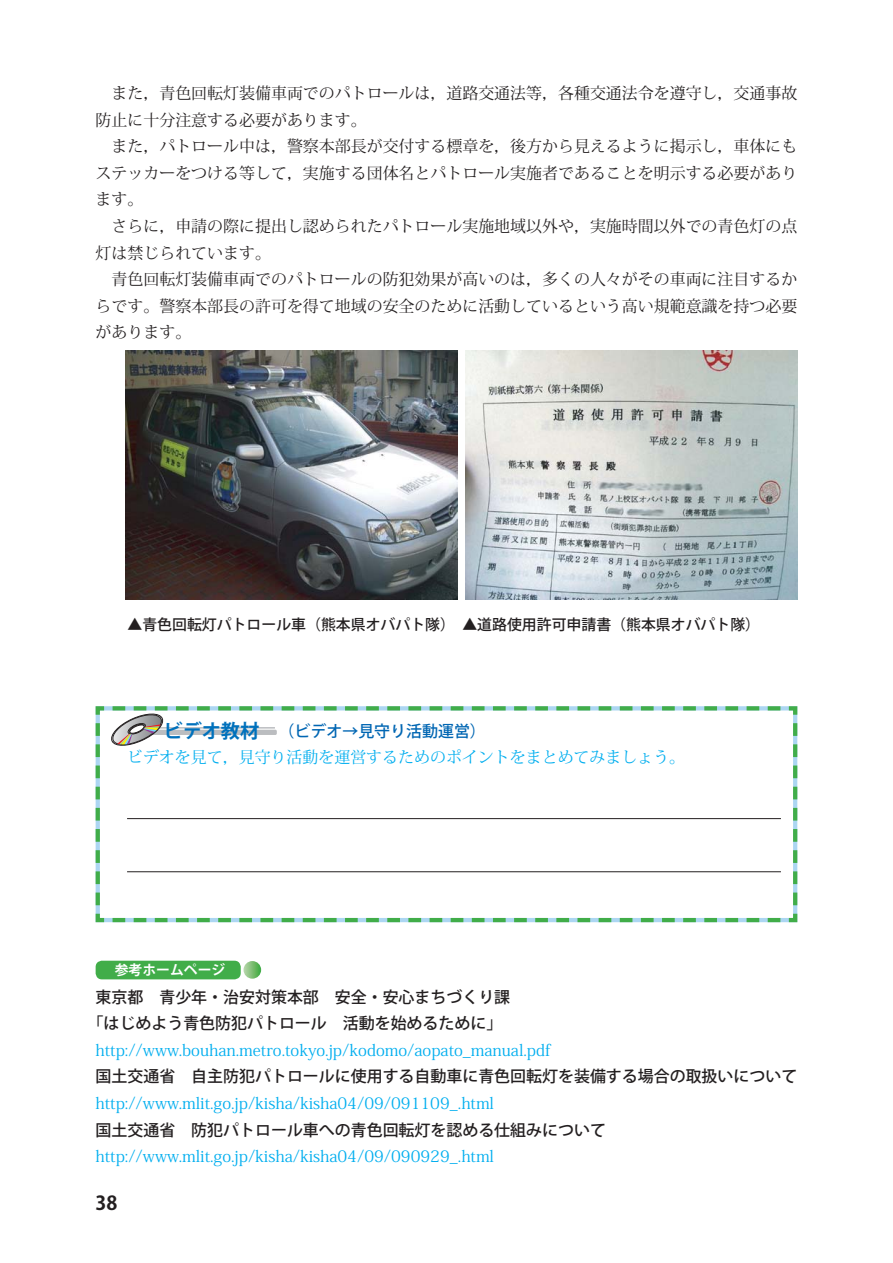
<style>
.page{position:relative;width:893px;height:1263px;background:#fff}
.page>*{position:absolute;margin:0;border:0;box-sizing:border-box;transform-origin:0 0}
.t1{font:19.2px "Koz Go Std Bold 90 msp RKSJ H";color:#0071bc}
.t2{font:19.2px "Koz Go Pro Bold 90 msp RKSJ H";color:#231f20}
.t3{font:15.9px/26.5px "Koz Min Pro Regular 90 msp RKSJ H";color:#231f20}
.t4{font:15.9px "Koz Min Pro Regular 90 msp RKSJ H";color:#00aeef}
.t5{font:15.9px/26.5px "Koz Go Pro Medium 90 msp RKSJ H";color:#231f20;text-align:center}
.t6{font:15.9px "Koz Go Pro Medium 90 msp RKSJ H";color:#0066b3}
.t7{font:14.85px "Koz Go Pro Medium 90 msp RKSJ H";color:#231f20}
.t8{font:13.8px "Koz Go Pro Bold 90 msp RKSJ H";color:#fff}
</style>
<div class="page">
<div style="left:96px;top:961px;width:145px;height:18px;background:#41ad49;border-radius:6px"></div>
<svg style="left:243px;top:961px;width:18px;height:18px"></svg>
<img style="left:125px;top:351px;width:332px;height:249px">
<img style="left:466px;top:351px;width:331px;height:249px">
<svg style="left:95px;top:706px;width:703px;height:217px"></svg>
<p class="t3" style="left:96px;top:82px;width:703px;text-indent:16px">また，青色回転灯装備車両でのパトロールは，道路交通法等，各種交通法令を遵守し，交通事故防止に十分注意する必要があります。</p>
<p class="t3" style="left:96px;top:135px;width:703px;text-align:justify;text-indent:16px">また，パトロール中は，警察本部長が交付する標章を，後方から見えるように掲示し，車体にもステッカーをつける等して，実施する団体名とパトロール実施者であることを明示する必要があります。</p>
<p class="t3" style="left:96px;top:215px;width:703px;text-indent:16px">さらに，申請の際に提出し認められたパトロール実施地域以外や，実施時間以外での青色灯の点灯は禁じられています。</p>
<p class="t3" style="left:96px;top:268px;width:703px;text-align:justify;text-indent:16px">青色回転灯装備車両でのパトロールの防犯効果が高いのは，多くの人々がその車両に注目するからです。警察本部長の許可を得て地域の安全のために活動しているという高い規範意識を持つ必要があります。</p>
<p class="t7" style="left:128px;top:619px;width:634px">▲青色回転灯パトロール車（熊本県オバパト隊）　▲道路使用許可申請書（熊本県オバパト隊）</p>
<p class="t1" style="left:164px;top:724px;width:97px">ビデオ教材</p>
<p class="t6" style="left:111px;top:725px;width:376px">　　　　　　　　　　　（ビデオ→見守り活動運営）</p>
<p class="t4" style="left:127px;top:751px;width:560px">ビデオを見て，見守り活動を運営するためのポイントをまとめてみましょう。</p>
<p class="t8" style="left:115px;top:965px;width:112px">参考ホームページ</p>
<p class="t5" style="left:88px;top:986px;width:424px">東京都　青少年・治安対策本部　安全・安心まちづくり課「はじめよう青色防犯パトロール　活動を始めるために」</p>
<p class="t4" style="left:96px;top:1044px;width:456px">http://www.bouhan.metro.tokyo.jp/kodomo/aopato_manual.pdf</p>
<p class="t5" style="left:96px;top:1065px;width:703px">国土交通省　自主防犯パトロールに使用する自動車に青色回転灯を装備する場合の取扱いについて</p>
<p class="t4" style="left:96px;top:1097px;width:400px">http://www.mlit.go.jp/kisha/kisha04/09/091109_.html</p>
<p class="t5" style="left:96px;top:1118px;width:512px">国土交通省　防犯パトロール車への青色回転灯を認める仕組みについて</p>
<p class="t4" style="left:96px;top:1150px;width:400px">http://www.mlit.go.jp/kisha/kisha04/09/090929_.html</p>
<p class="t2" style="left:96px;top:1195px;width:23px">38</p>
</div>
